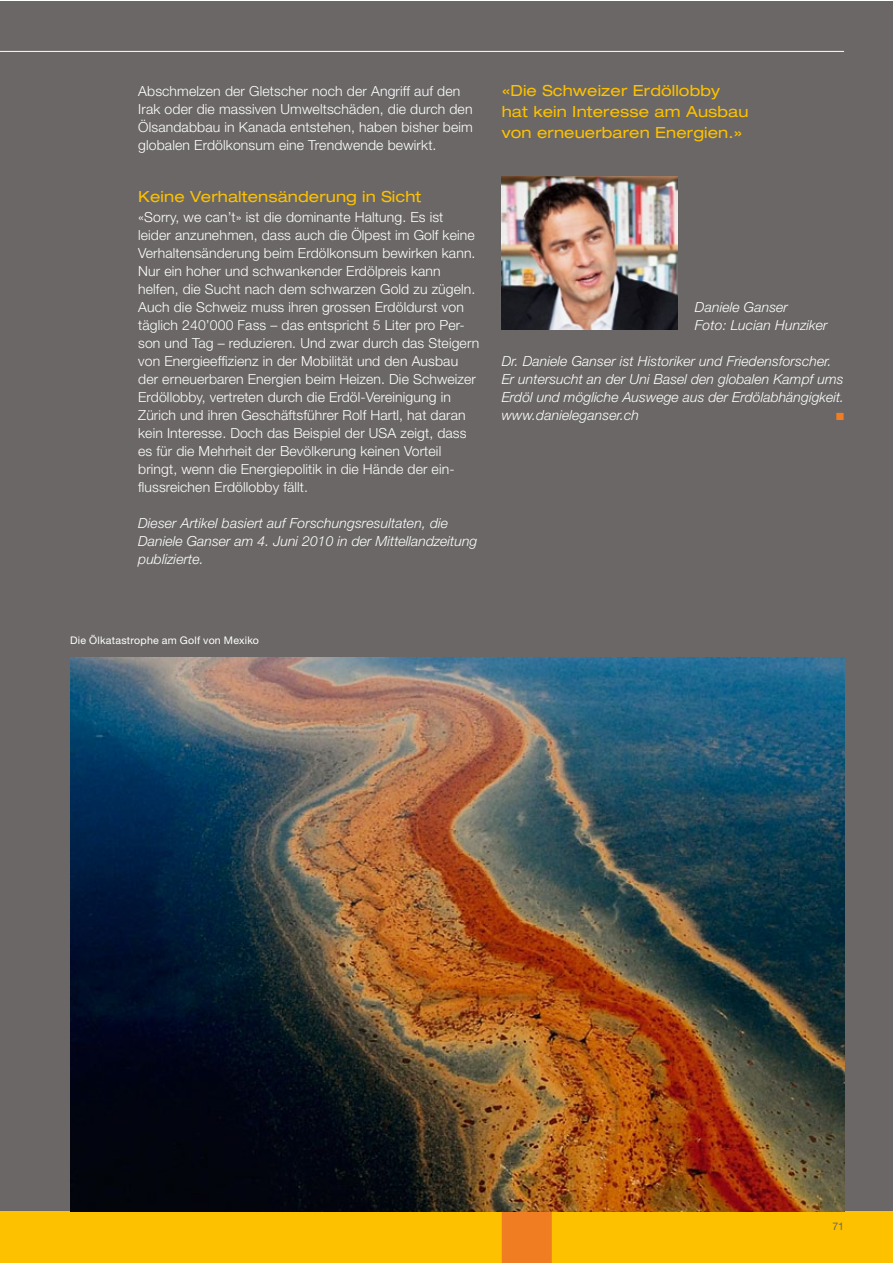
<style>
.page{position:relative;width:893px;height:1263px;background:#fff}
.page>*{position:absolute;margin:0;border:0;box-sizing:border-box;transform-origin:0 0}
.t1{font:expanded 15.3px/21px "Helvetica Neue";letter-spacing:.01em;color:#fdc100}
.t2{font:300 13.8px/18px "Helvetica Neue";letter-spacing:.01em;color:#fff}
.t3{font:italic 300 13.8px/18px "Helvetica Neue";letter-spacing:.01em;color:#fff}
.t4{font:10.5px "Helvetica Neue";letter-spacing:.02em;color:#fff}
.t5{font:10.5px "Helvetica Neue";color:#6a6766}
</style>
<div class="page">
<div style="left:2px;top:1px;width:891px;height:1262px;background:#6a6766"></div>
<div style="left:2px;top:1212px;width:891px;height:51px;background:#fdc100"></div>
<div style="left:502px;top:1212px;width:50px;height:51px;background:#f07d22"></div>
<hr style="left:0;top:1px;width:2px;height:1262px;background:#6a6766">
<hr style="left:0;top:1212px;width:2px;height:51px;background:#fdc100">
<img style="left:70px;top:657px;width:774px;height:555px">
<svg style="left:0;top:51px;width:845px;height:126px"></svg>
<img style="left:501px;top:177px;width:177px;height:153px">
<p class="t2" style="left:138px;top:82px;width:336px">Abschmelzen der Gletscher noch der Angriff auf den Irak oder die massiven Umweltschäden, die durch den Ölsandabbau in Kanada entstehen, haben bisher beim globalen Erdölkonsum eine Trendwende bewirkt.</p>
<p class="t1" style="left:138px;top:186px;width:285px">Keine Verhaltensänderung in Sicht</p>
<p class="t2" style="left:138px;top:208px;width:343px">«Sorry, we can’t» ist die dominante Haltung. Es ist leider anzunehmen, dass auch die Ölpest im Golf keine Verhaltensänderung beim Erdölkonsum bewirken kann.<br>Nur ein hoher und schwankender Erdölpreis kann helfen, die Sucht nach dem schwarzen Gold zu zügeln.<br>Auch die Schweiz muss ihren grossen Erdöldurst von täglich 240’000 Fass – das entspricht 5 Liter pro Per&shy;son und Tag – reduzieren. Und zwar durch das Steigern von Energieeffizienz in der Mobilität und den Ausbau der erneuerbaren Energien beim Heizen. Die Schweizer Erdöllobby, vertreten durch die Erdöl-Vereinigung in Zürich und ihren Geschäftsführer Rolf Hartl, hat daran kein Interesse. Doch das Beispiel der USA zeigt, dass es für die Mehrheit der Bevölkerung keinen Vorteil bringt, wenn die Energiepolitik in die Hände der ein&shy;flussreichen Erdöllobby fällt.</p>
<p class="t3" style="left:138px;top:514px;width:341px">Dieser Artikel basiert auf Forschungsresultaten, die<br>Daniele Ganser am 4. Juni 2010 in der Mittellandzeitung publizierte.</p>
<p class="t1" style="left:502px;top:80px;width:248px">«Die Schweizer Erdöllobby hat kein Interesse am Ausbau von erneuerbaren Energien.»</p>
<p class="t3" style="left:695px;top:298px;width:134px">Daniele Ganser<br>Foto: Lucian Hunziker</p>
<p class="t3" style="left:502px;top:352px;width:344px">Dr. Daniele Ganser ist Historiker und Friedensforscher.<br>Er untersucht an der Uni Basel den globalen Kampf ums Erdöl und mögliche Auswege aus der Erdölabhängigkeit. www.danieleganser.ch</p>
<p class="t4" style="left:70px;top:634px;width:190px">Die Ölkatastrophe am Golf von Mexiko</p>
<p class="t5" style="left:832px;top:1220px;width:13px">71</p>
</div>
